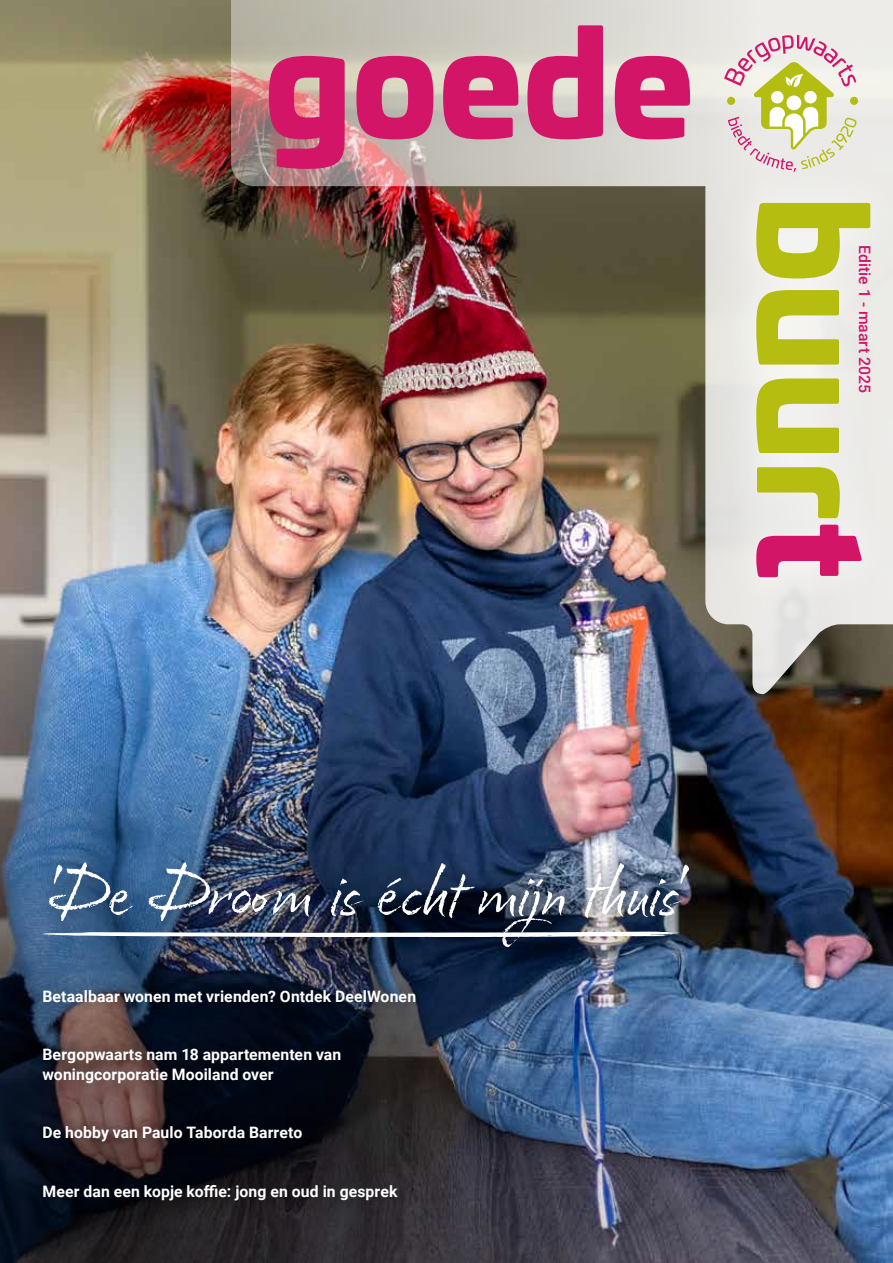
<style>
.page{position:relative;width:893px;height:1263px;background:#fff}
.page>*{position:absolute;margin:0;border:0;box-sizing:border-box;transform-origin:0 0}
.t1{font:900 144.75px "Univia Pro";letter-spacing:-.005em;color:#b4bd10}
.t2{font:75px "Cherry Blossoms";letter-spacing:-.015em;color:#fff}
.t3{font:700 15.75px/19.5px "Roboto";letter-spacing:.005em;color:#fff}
.t4{font:500 15.75px "Roboto";letter-spacing:.005em;color:#d31568}
.s1{color:#d31568}
</style>
<div class="page">
<img style="left:0;top:0;width:893px;height:1263px">
<img style="left:0;top:620px;width:761px;height:643px">
<img style="left:231px;top:0;width:662px;height:695px">
<div style="left:30px;top:844px;width:684px;height:128px;background:#000;opacity:.5"></div>
<div style="left:28px;top:976px;width:408px;height:244px;background:#000;opacity:.5"></div>
<div style="left:28px;top:911px;width:670px;height:53px;background:#000;opacity:.3"></div>
<svg style="left:43px;top:932px;width:637px;height:5px"></svg>
<svg style="left:269px;top:25px;width:421px;height:144px;background:#d07a99"></svg>
<div style="left:716px;top:162px;width:177px;height:455px;background:#ecece9"></div>
<svg style="left:724px;top:35px;width:133px;height:137px;background:#e3d6bf"></svg>
<div style="left:727px;top:97px;width:8px;height:8px;background:#b4bd11;border-radius:50%"></div>
<div style="left:850px;top:97px;width:8px;height:8px;background:#b4bd11;border-radius:50%"></div>
<h1 class="t1" style="left:932px;top:195px;width:386px;rotate:90deg">buur<span class="s1">t</span></h1>
<p class="t4" style="left:876px;top:245px;width:149px;rotate:90deg">Editie 1 - maart 2025</p>
<h2 class="t2" style="left:43px;top:843px;width:638px">'De Droom is écht mijn thuis'</h2>
<p class="t3" style="left:43px;top:986px;width:375px">Betaalbaar wonen met vrienden? Ontdek DeelWonen</p>
<p class="t3" style="left:43px;top:1044px;width:300px">Bergopwaarts nam 18 appartementen van woningcorporatie Mooiland over</p>
<p class="t3" style="left:43px;top:1122px;width:261px">De hobby van Paulo Taborda Barreto</p>
<p class="t3" style="left:43px;top:1181px;width:357px">Meer dan een kopje koffie: jong en oud in gesprek</p>
</div>
